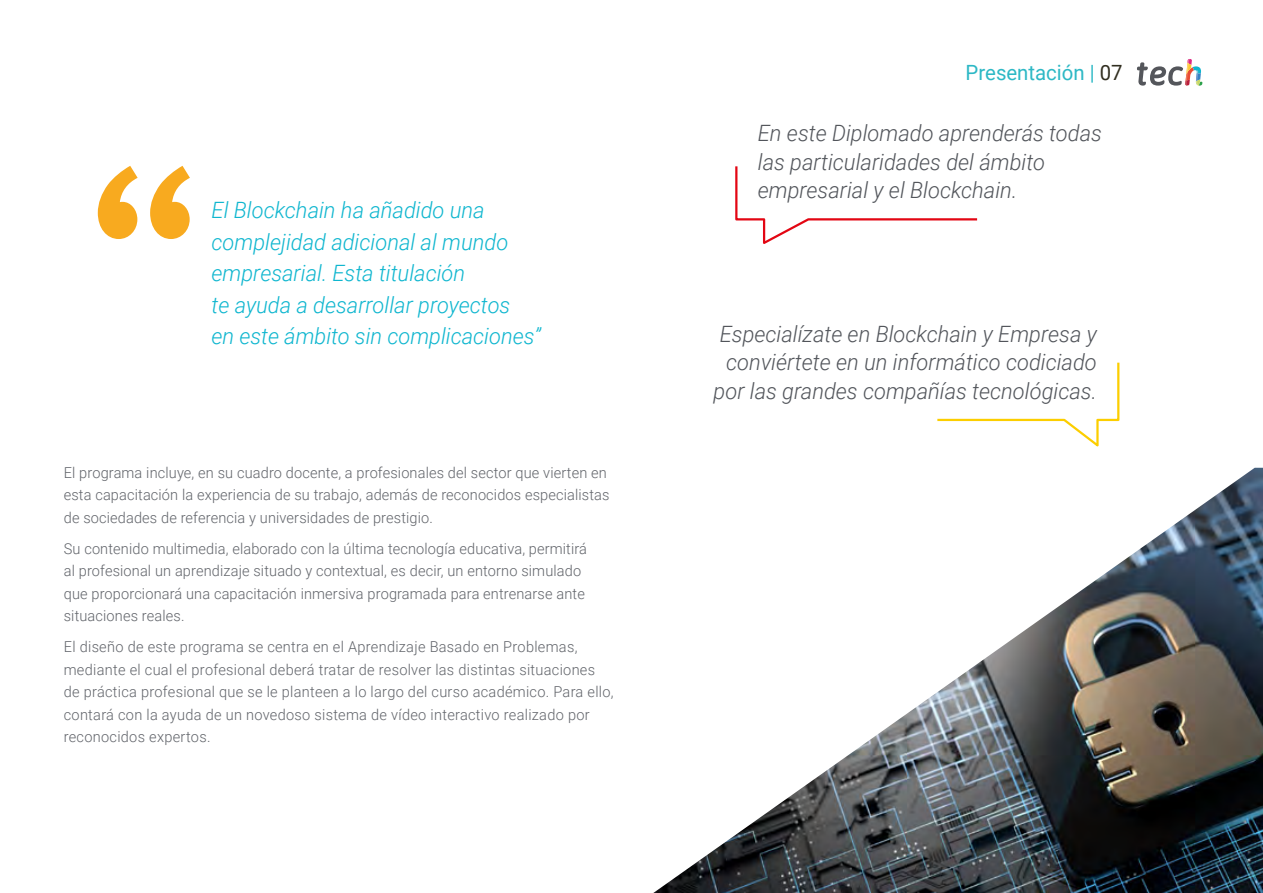
<style>
.page{position:relative;width:1263px;height:893px;background:#fff}
.page>*{position:absolute;margin:0;border:0;box-sizing:border-box;transform-origin:0 0}
.t1{font:italic 300 22.5px/28.5px "Roboto";color:#52555b;text-align:center}
.t2{font:italic 300 22.5px/31.5px "Roboto";color:#0fb6cf}
.t3{font:21px "Roboto";color:#2db8c5}
.t4{font:300 15px/22.5px "Roboto";letter-spacing:.01em;color:#61646a}
.s1{color:#312e20}
</style>
<div class="page">
<svg style="left:98px;top:166px;width:92px;height:73px"></svg>
<svg style="left:937px;top:362px;width:183px;height:85px"></svg>
<svg style="left:735px;top:166px;width:243px;height:78px"></svg>
<svg style="left:1137px;top:59px;width:65px;height:27px"></svg>
<img style="left:653px;top:468px;width:610px;height:425px">
<h1 class="t2" style="left:212px;top:194px;width:331px">El Blockchain ha añadido una complejidad adicional al mundo empresarial. Esta titulación<br>te ayuda a desarrollar proyectos<br>en este ámbito sin complicaciones”</h1>
<p class="t4" style="left:64px;top:461px;width:547px">El programa incluye, en su cuadro docente, a profesionales del sector que vierten en esta capacitación la experiencia de su trabajo, además de reconocidos especialistas de sociedades de referencia y universidades de prestigio.</p>
<p class="t4" style="left:64px;top:537px;width:525px">Su contenido multimedia, elaborado con la última tecnología educativa, permitirá al profesional un aprendizaje situado y contextual, es decir, un entorno simulado que proporcionará una capacitación inmersiva programada para entrenarse ante situaciones reales.</p>
<p class="t4" style="left:64px;top:635px;width:551px">El diseño de este programa se centra en el Aprendizaje Basado en Problemas, mediante el cual el profesional deberá tratar de resolver las distintas situaciones de práctica profesional que se le planteen a lo largo del curso académico. Para ello, contará con la ayuda de un novedoso sistema de vídeo interactivo realizado por reconocidos expertos.</p>
<h2 class="t3" style="left:966px;top:57px;width:159px">Presentación | <span class="s1">07</span></h2>
<h1 class="t1" style="left:758px;top:118px;width:346px;text-align:left">En este Diplomado aprenderás todas las particularidades del ámbito empresarial y el Blockchain.</h1>
<h1 class="t1" style="left:713px;top:319px;width:385px">Especialízate en Blockchain y Empresa y conviértete en un informático codiciado por las grandes compañías tecnológicas.</h1>
</div>
